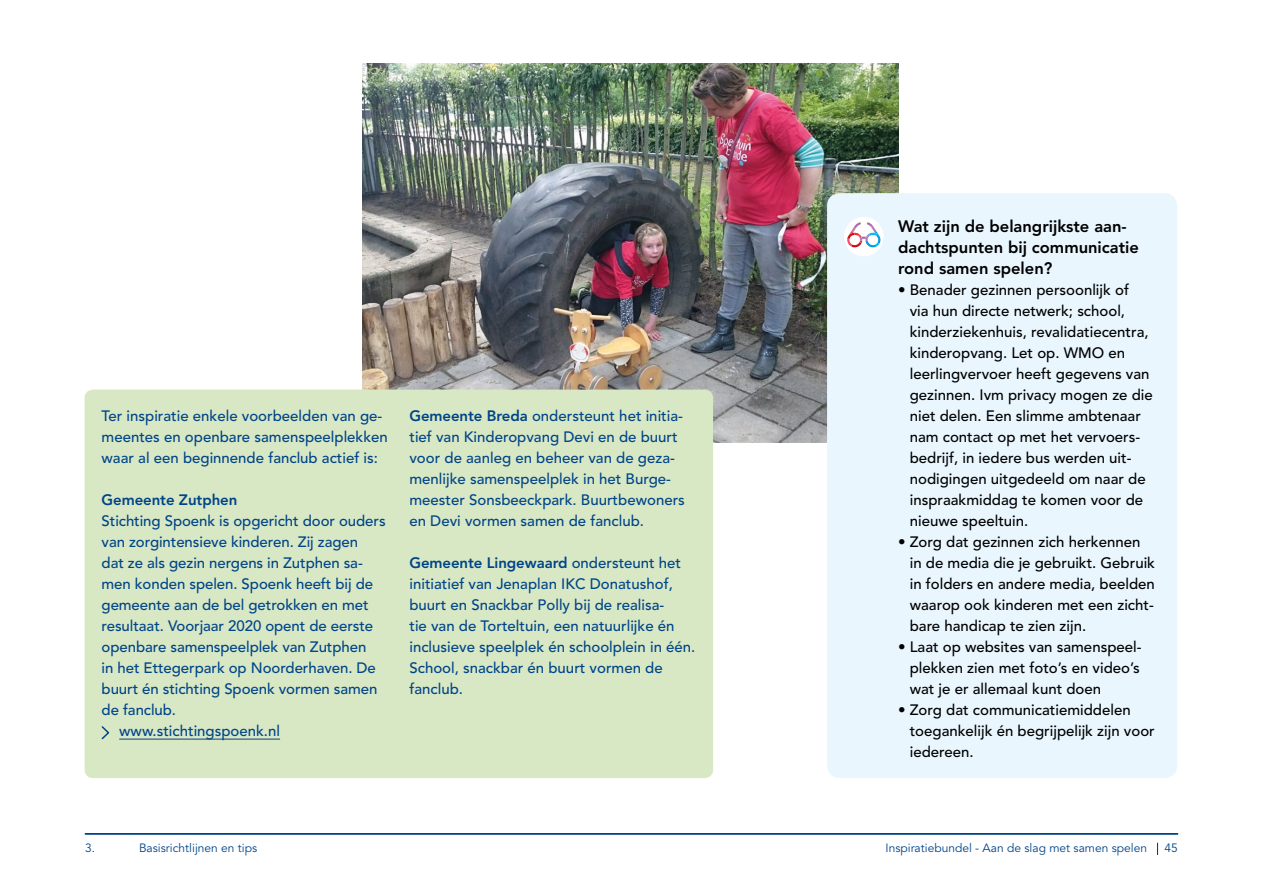
<style>
.page{position:relative;width:1263px;height:893px;background:#fff}
.page>*{position:absolute;margin:0;border:0;box-sizing:border-box;transform-origin:0 0}
.t1{font:800 16.5px/21px "Avenir";color:#000}
.t2{font:500 15px/21px "Avenir";color:#048}
.t3{font:500 15px/21px "Avenir";color:#000}
.t4{font:800 15px "Avenir";letter-spacing:-.005em;color:#048}
.t5{font:12px "Avenir";color:#048}
.s1{font-weight:800}
</style>
<div class="page">
<svg style="left:85px;top:833px;width:1093px;height:1px"></svg>
<img style="left:363px;top:64px;width:536px;height:378px">
<div style="left:827px;top:193px;width:350px;height:585px;background:#eaf6fe;border-radius:13px"></div>
<div style="left:844px;top:217px;width:39px;height:39px;background:#fff;border-radius:50%"></div>
<svg style="left:847px;top:222px;width:33px;height:25px"></svg>
<div style="left:85px;top:390px;width:628px;height:388px;background:#d8e8c5;border-radius:9px"></div>
<hr style="left:119px;top:739px;width:161px;height:1px;background:#048">
<svg style="left:101px;top:726px;width:9px;height:14px"></svg>
<p class="t2" style="left:102px;top:406px;width:288px">Ter inspiratie enkele voorbeelden van ge&shy;meentes en openbare samenspeelplekken waar al een beginnende fanclub actief is:</p>
<p class="t4" style="left:102px;top:491px;width:137px">Gemeente Zutphen</p>
<p class="t2" style="left:102px;top:511px;width:286px">Stichting Spoenk is opgericht door ouders</p>
<p class="t2" style="left:102px;top:532px;width:258px">van zorgintensieve kinderen. Zij zagen</p>
<p class="t2" style="left:102px;top:553px;width:263px">dat ze als gezin nergens in Zutphen sa-</p>
<p class="t2" style="left:102px;top:574px;width:273px">men konden spelen. Spoenk heeft bij de</p>
<p class="t2" style="left:102px;top:595px;width:268px">gemeente aan de bel getrokken en met</p>
<p class="t2" style="left:102px;top:616px;width:273px">resultaat. Voorjaar 2020 opent de eerste</p>
<p class="t2" style="left:102px;top:637px;width:266px">openbare samenspeelplek van Zutphen</p>
<p class="t2" style="left:102px;top:658px;width:276px">in het Ettegerpark op Noorderhaven. De</p>
<p class="t2" style="left:102px;top:679px;width:277px">buurt én stichting Spoenk vormen samen</p>
<p class="t2" style="left:102px;top:700px;width:76px">de fanclub.</p>
<p class="t2" style="left:119px;top:721px;width:162px">www.stichtingspoenk.nl</p>
<p class="t2" style="left:409px;top:406px;width:277px"><span class="s1">Gemeente Breda</span> ondersteunt het initia&shy;tief van Kinderopvang Devi en de buurt voor de aanleg en beheer van de geza&shy;menlijke samenspeelplek in het Burge&shy;meester Sonsbeeckpark. Buurtbewoners en Devi vormen samen de fanclub.</p>
<p class="t2" style="left:409px;top:553px;width:287px"><span class="s1">Gemeente Lingewaard</span> ondersteunt het initiatief van Jenaplan IKC Donatushof, buurt en Snackbar Polly bij de realisa-<br>tie van de Torteltuin, een natuurlijke én inclusieve speelplek én schoolplein in één.<br>School, snackbar én buurt vormen de fanclub.</p>
<p class="t1" style="left:898px;top:216px;width:242px">Wat zijn de belangrijkste aan&shy;dachtspunten bij communicatie rond samen spelen?</p>
<p class="t3" style="left:910px;top:280px;width:245px;text-indent:-12px">• Benader gezinnen persoonlijk of<br>via hun directe netwerk; school, kinderziekenhuis, revalidatiecentra, kinderopvang. Let op. WMO en leerlingvervoer heeft gegevens van gezinnen. Ivm privacy mogen ze die niet delen. Een slimme ambtenaar nam contact op met het vervoers&shy;bedrijf, in iedere bus werden uit&shy;nodigingen uitgedeeld om naar de inspraakmiddag te komen voor de nieuwe speeltuin.</p>
<p class="t3" style="left:910px;top:532px;width:247px;text-indent:-12px">• Zorg dat gezinnen zich herkennen in de media die je gebruikt. Gebruik in folders en andere media, beelden waarop ook kinderen met een zicht&shy;bare handicap te zien zijn.</p>
<p class="t3" style="left:910px;top:637px;width:233px;text-align:justify;text-indent:-12px">• Laat op websites van samenspeel&shy;plekken zien met foto’s en video’s wat je er allemaal kunt doen</p>
<p class="t3" style="left:910px;top:700px;width:247px;text-indent:-12px">• Zorg dat communicatiemiddelen toegankelijk én begrijpelijk zijn voor iedereen.</p>
<p class="t5" style="left:85px;top:841px;width:12px">3.</p>
<p class="t5" style="left:139px;top:841px;width:120px">Basisrichtlijnen en tips</p>
<p class="t5" style="left:885px;top:841px;width:263px">Inspiratiebundel - Aan de slag met samen spelen</p>
<p class="t5" style="left:1164px;top:841px;width:15px">45</p>
</div>
